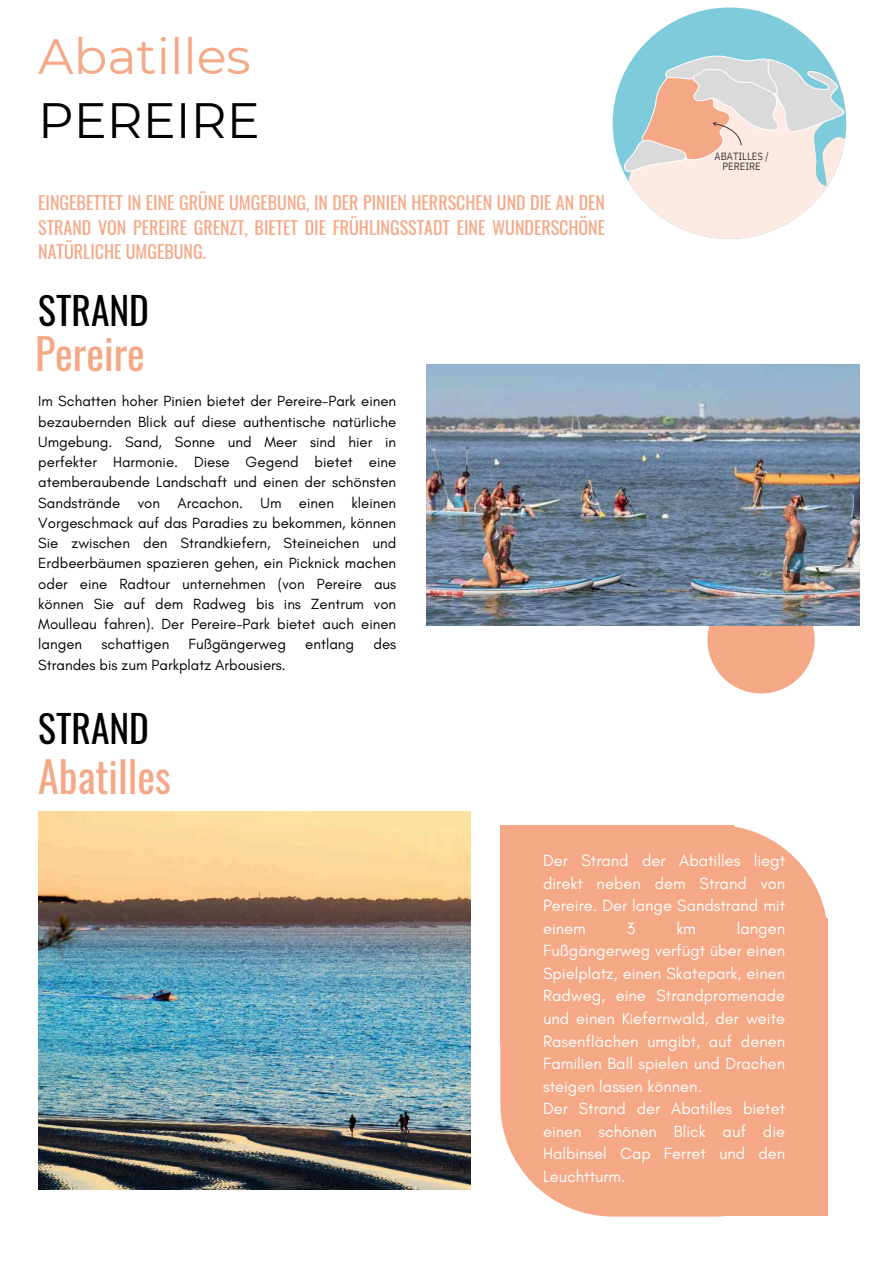
<style>
.page{position:relative;width:894px;height:1264px;background:#fff}
.page>*{position:absolute;margin:0;border:0;box-sizing:border-box;transform-origin:0 0}
.t1{font:49.5px/64.2px "Montserrat";color:#f5a886}
.t2{font:42px "Oswald";color:#f5a886}
.t3{font:37.5px "Oswald";color:#000}
.t4{font:18px/24.8px "Oswald";color:#f5a886;text-align:justify}
.t5{font:16.5px/22.5px "Glacial Indifference";color:#fff;text-align:justify}
.t6{font:15px/20.2px "Glacial Indifference";color:#000;text-align:justify}
.t7{font:10.5px/10.2px "IBM Plex Sans Cond";color:#3c3c3b;text-align:center}
.s1{color:#000}
</style>
<div class="page">
<div style="left:500px;top:825px;width:327px;height:391px;background:#f5a886;border-radius:113px"></div>
<div style="left:617px;top:918px;width:210px;height:298px;background:#f5a886"></div>
<div style="left:707px;top:586px;width:107px;height:107px;background:#f5a886;border-radius:50%"></div>
<div style="left:500px;top:825px;width:233px;height:219px;background:#f5a886"></div>
<svg style="left:627px;top:107px;width:220px;height:132px;fill:#fdebe3"></svg>
<svg style="left:623px;top:7px;width:222px;height:166px"></svg>
<img style="left:38px;top:811px;width:432px;height:378px">
<img style="left:426px;top:364px;width:432px;height:261px">
<p class="t1" style="left:38px;top:24px;width:223px">Abatilles<br><span class="s1">PEREIRE</span></p>
<h1 class="t4" style="left:38px;top:189px;width:568px">EINGEBETTET IN EINE GRÜNE UMGEBUNG, IN DER PINIEN HERRSCHEN UND DIE AN DEN STRAND VON PEREIRE GRENZT, BIETET DIE FRÜHLINGSSTADT EINE WUNDERSCHÖNE NATÜRLICHE UMGEBUNG.</h1>
<h4 class="t3" style="left:38px;top:281px;width:112px">STRAND</h4>
<h6 class="t2" style="left:35px;top:321px;width:111px">Pereire</h6>
<h3 class="t6" style="left:38px;top:391px;width:359px">Im Schatten hoher Pinien bietet der Pereire-Park einen bezaubernden Blick auf diese authentische natürliche Umgebung. Sand, Sonne und Meer sind hier in perfekter Harmonie. Diese Gegend bietet eine atemberaubende Landschaft und einen der schönsten Sandstrände von Arcachon. Um einen kleinen Vorgeschmack auf das Paradies zu bekommen, können Sie zwischen den Strandkiefern, Steineichen und Erdbeerbäumen spazieren gehen, ein Picknick machen oder eine Radtour unternehmen (von Pereire aus können Sie auf dem Radweg bis ins Zentrum von Moulleau fahren). Der Pereire-Park bietet auch einen langen</h3>
<h3 class="t6" style="left:101px;top:634px;width:69px">schattigen</h3>
<h3 class="t6" style="left:188px;top:634px;width:99px">Fußgängerweg</h3>
<h3 class="t6" style="left:305px;top:634px;width:50px">entlang</h3>
<h3 class="t6" style="left:373px;top:634px;width:24px">des</h3>
<h3 class="t6" style="left:38px;top:654px;width:249px">Strandes bis zum Parkplatz Arbousiers.</h3>
<h2 class="t3" style="left:38px;top:699px;width:112px">STRAND</h2>
<p class="t2" style="left:38px;top:743px;width:134px">Abatilles</p>
<h3 class="t7" style="left:714px;top:151px;width:56px">ABATILLES /<br>PEREIRE</h3>
<p class="t5" style="left:543px;top:849px;width:243px">Der Strand der Abatilles liegt direkt neben dem Strand von Pereire. Der lange Sandstrand mit einem</p>
<p class="t5" style="left:543px;top:916px;width:243px;text-align:left;text-indent:194px">langen<br>Fußgängerweg verfügt über einen<br>Spielplatz, einen Skatepark, einen<br>Radweg, eine Strandpromenade und einen Kiefernwald, der weite<br>Rasenflächen umgibt, auf denen<br>Familien Ball spielen und Drachen steigen lassen können.<br>Der Strand der Abatilles bietet einen schönen Blick auf die<br>Halbinsel Cap Ferret und den<br>Leuchtturm.</p>
<p class="t5" style="left:626px;top:916px;width:10px">3</p>
<p class="t5" style="left:676px;top:916px;width:21px">km</p>
</div>
